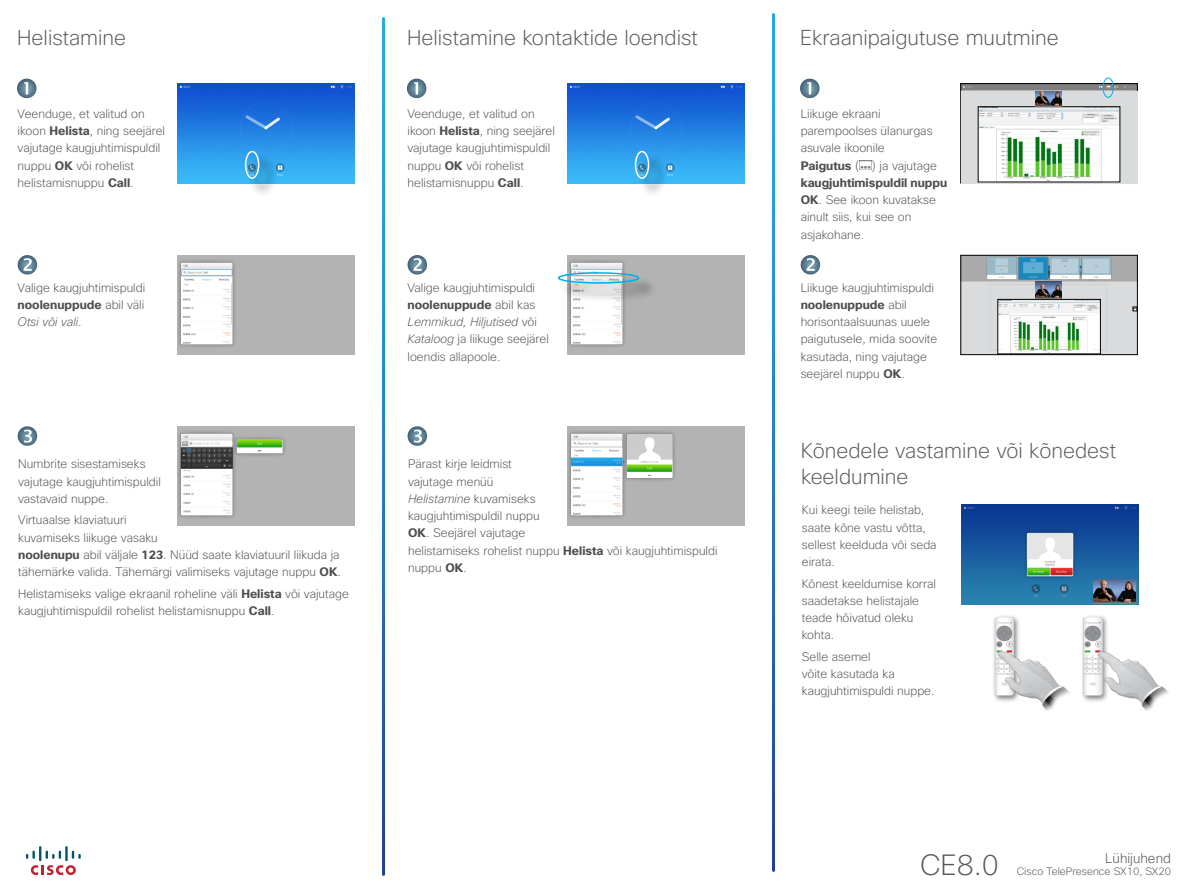
<style>
.page{position:relative;width:1188px;height:893px;background:#fff}
.page>*{position:absolute;margin:0;border:0;box-sizing:border-box;transform-origin:0 0}
.Subhead1-in-Body-Tex{font:200 28.5px "Cisco Sans";color:#58595b}
.Subhead1-in-Body-Tex-2{font:200 21px/25.2px "Cisco Sans";color:#58595b}
.CartoonAnnotation{font:200 13.5px "Cisco Sans";color:#4d4d4f}
.CartoonAnnotation-2{font:200 12px/17.2px "Cisco Sans";color:#4d4d4f}
.CartoonAnnotation-3{font:200 12px/17.2px "Cisco Sans";color:#4e4e4f}
.CartoonAnnotation-4{font:200 10.5px "Cisco Sans";color:#4d4d4f}
.s1{font-weight:700}
.s2{font-style:italic}
.s3{color:#4d4d4f}
</style>
<div class="page">
<svg style="left:18px;top:426px;width:19px;height:20px"></svg>
<svg style="left:17px;top:79px;width:20px;height:19px"></svg>
<svg style="left:18px;top:255px;width:19px;height:20px"></svg>
<img style="left:177px;top:84px;width:178px;height:99px">
<img style="left:177px;top:255px;width:178px;height:100px">
<img style="left:177px;top:426px;width:178px;height:100px">
<div style="left:248px;top:154px;width:30px;height:43px;background:#000;opacity:.75"></div>
<div style="left:245px;top:151px;width:14px;height:28px;border:2px solid #fff;border-radius:50%"></div>
<svg style="left:408px;top:426px;width:19px;height:20px"></svg>
<svg style="left:407px;top:79px;width:19px;height:19px"></svg>
<svg style="left:408px;top:255px;width:19px;height:20px"></svg>
<img style="left:567px;top:84px;width:178px;height:99px">
<img style="left:567px;top:255px;width:178px;height:100px">
<img style="left:567px;top:426px;width:178px;height:100px">
<svg style="left:800px;top:79px;width:20px;height:19px"></svg>
<svg style="left:801px;top:255px;width:19px;height:20px"></svg>
<svg style="left:859px;top:161px;width:13px;height:9px"></svg>
<div style="left:637px;top:154px;width:31px;height:43px;background:#000;opacity:.75"></div>
<div style="left:635px;top:151px;width:14px;height:28px;border:2px solid #fff;border-radius:50%"></div>
<div style="left:561px;top:275px;width:96px;height:27px;background:#000;opacity:.75"></div>
<div style="left:558px;top:272px;width:81px;height:12px;border:2px solid #00aeef;border-radius:50%"></div>
<div style="left:1080px;top:614px;width:29px;height:89px;background:#000;opacity:.52"></div>
<img style="left:1080px;top:614px;width:27px;height:85px">
<img style="left:1098px;top:650px;width:71px;height:61px">
<div style="left:991px;top:614px;width:30px;height:89px;background:#f8f8f8"></div>
<img style="left:994px;top:616px;width:25px;height:83px">
<img style="left:998px;top:650px;width:72px;height:61px">
<img style="left:961px;top:505px;width:177px;height:100px">
<img style="left:1093px;top:580px;width:43px;height:24px">
<svg style="left:26px;top:846px;width:55px;height:29px"></svg>
<img style="left:963px;top:85px;width:173px;height:6px">
<div style="left:961px;top:83px;width:177px;height:100px;border:1px solid #000"></div>
<svg style="left:961px;top:91px;width:177px;height:92px;background:#cdcece"></svg>
<div style="left:1103px;top:77px;width:11px;height:21px;border:1px solid #00aeef;border-radius:50%"></div>
<img style="left:980px;top:109px;width:138px;height:71px">
<img style="left:1035px;top:91px;width:27px;height:15px">
<img style="left:963px;top:257px;width:173px;height:96px">
<div style="left:961px;top:255px;width:177px;height:100px;border:1px solid #000"></div>
<p class="Subhead1-in-Body-Tex-2" style="left:17px;top:25px;width:110px">Helistamine</p>
<p class="CartoonAnnotation-2" style="left:18px;top:105px;width:149px">Veenduge, et valitud on ikoon <span class="s1">Helista</span>, ning seejärel vajutage kaugjuhtimispuldil nuppu <span class="s1">OK</span> või rohelist helistamisnuppu <span class="s1">Call</span>.</p>
<p class="CartoonAnnotation-2" style="left:18px;top:279px;width:129px;text-align:justify">Valige kaugjuhtimispuldi <span class="s1">noolenuppude</span> abil väli <span class="s2">Otsi või vali</span>.</p>
<p class="CartoonAnnotation-2" style="left:18px;top:455px;width:144px">Numbrite sisestamiseks vajutage kaugjuhtimispuldil vastavaid nuppe.</p>
<p class="CartoonAnnotation-2" style="left:18px;top:511px;width:324px">Virtuaalse klaviatuuri<br>kuvamiseks liikuge vasaku<br><span class="s1">noolenupu</span> abil väljale <span class="s1">123</span>. Nüüd saate klaviatuuril liikuda ja tähemärke valida. Tähemärgi valimiseks vajutage nuppu <span class="s1">OK</span>.</p>
<p class="CartoonAnnotation-2" style="left:18px;top:585px;width:332px">Helistamiseks valige ekraanil roheline väli <span class="s1">Helista</span> või vajutage kaugjuhtimispuldil rohelist helistamisnuppu <span class="s1">Call</span>.</p>
<p class="Subhead1-in-Body-Tex-2" style="left:407px;top:25px;width:292px">Helistamine kontaktide loendist</p>
<p class="Subhead1-in-Body-Tex-2" style="left:800px;top:25px;width:260px">Ekraanipaigutuse muutmine</p>
<p class="CartoonAnnotation-2" style="left:408px;top:105px;width:149px">Veenduge, et valitud on ikoon <span class="s1">Helista</span>, ning seejärel vajutage kaugjuhtimispuldil nuppu <span class="s1">OK</span> või rohelist helistamisnuppu <span class="s1">Call</span>.</p>
<p class="CartoonAnnotation-2" style="left:408px;top:279px;width:143px">Valige kaugjuhtimispuldi <span class="s1">noolenuppude</span> abil kas<br><span class="s2">Lemmikud, Hiljutised</span> või<br><span class="s2">Kataloog</span> ja liikuge seejärel loendis allapoole.</p>
<p class="CartoonAnnotation-2" style="left:408px;top:455px;width:311px">Pärast kirje leidmist<br>vajutage menüü<br><span class="s2">Helistamine</span> kuvamiseks<br>kaugjuhtimispuldil nuppu<br><span class="s1">OK</span>. Seejärel vajutage<br>helistamiseks rohelist nuppu <span class="s1">Helista</span> või kaugjuhtimispuldi nuppu <span class="s1">OK</span>.</p>
<p class="CartoonAnnotation-2" style="left:801px;top:105px;width:148px">Liikuge ekraani parempoolses ülanurgas asuvale ikoonile<br><span class="s1">Paigutus</span> ( ) ja vajutage <span class="s1">kaugjuhtimispuldil nuppu<br>OK</span>. See ikoon kuvatakse ainult siis, kui see on asjakohane.</p>
<p class="CartoonAnnotation-2" style="left:801px;top:279px;width:138px">Liikuge kaugjuhtimispuldi <span class="s1">noolenuppude</span> abil horisontaalsuunas uuele paigutusele, mida soovite kasutada, ning vajutage seejärel nuppu <span class="s1">OK</span>.</p>
<p class="Subhead1-in-Body-Tex-2" style="left:801px;top:438px;width:317px">Kõnedele vastamine või kõnedest keeldumine</p>
<p class="CartoonAnnotation-3" style="left:802px;top:501px;width:136px">Kui keegi teile helistab, saate kõne vastu võtta, sellest keelduda või seda eirata.</p>
<p class="CartoonAnnotation-3" style="left:802px;top:575px;width:136px">Kõnest keeldumise korral saadetakse helistajale <span class="s3">teade hõivatud oleku kohta.</span></p>
<p class="CartoonAnnotation-2" style="left:802px;top:648px;width:134px">Selle asemel<br>võite kasutada ka kaugjuhtimispuldi nuppe.</p>
<p class="Subhead1-in-Body-Tex" style="left:920px;top:847px;width:80px">CE8.0</p>
<p class="CartoonAnnotation" style="left:1105px;top:850px;width:67px">Lühijuhend</p>
<p class="CartoonAnnotation-4" style="left:1017px;top:865px;width:156px">Cisco TelePresence SX10, SX20</p>
</div>
